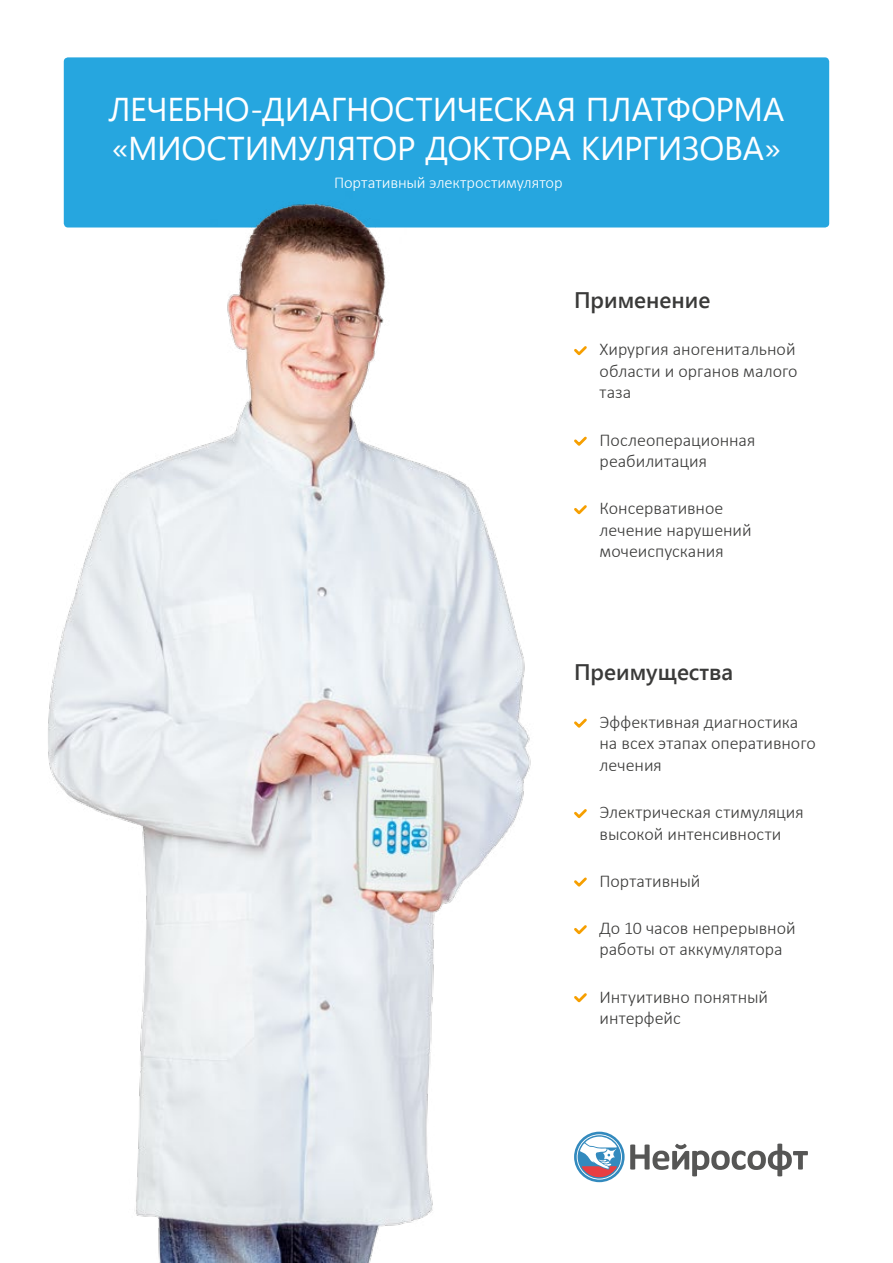
<style>
.page{position:relative;width:893px;height:1263px;background:#fff}
.page>*{position:absolute;margin:0;border:0;box-sizing:border-box;transform-origin:0 0}
.t1{font:33px/39.6px "Segoe UI";letter-spacing:-.01em;color:#fff}
.t2{font:600 22.5px "Segoe UI";color:#3a3a39}
.t3{font:300 18px/21.6px "Calibri";color:#3a3a39}
.t4{font:300 16.5px "Calibri";letter-spacing:-.005em;color:#fff}
</style>
<div class="page">
<div style="left:64px;top:57px;width:765px;height:170px;background:#26a6df;border-radius:4px"></div>
<img style="left:48px;top:192px;width:505px;height:1071px">
<svg style="left:630px;top:1143px;width:178px;height:33px"></svg>
<svg style="left:574px;top:1132px;width:51px;height:50px"></svg>
<svg style="left:576px;top:1134px;width:46px;height:46px"></svg>
<svg style="left:574px;top:505px;width:13px;height:9px"></svg>
<svg style="left:574px;top:437px;width:13px;height:9px"></svg>
<svg style="left:574px;top:346px;width:13px;height:9px"></svg>
<svg style="left:574px;top:719px;width:13px;height:9px"></svg>
<svg style="left:574px;top:809px;width:13px;height:9px"></svg>
<svg style="left:574px;top:877px;width:13px;height:10px"></svg>
<svg style="left:574px;top:925px;width:13px;height:9px"></svg>
<svg style="left:574px;top:993px;width:13px;height:9px"></svg>
<h1 class="t1" style="left:108px;top:88px;width:678px">ЛЕЧЕБНО-ДИАГНОСТИЧЕСКАЯ ПЛАТФОРМА «МИОСТИМУЛЯТОР ДОКТОРА КИРГИЗОВА»</h1>
<p class="t4" style="left:334px;top:172px;width:230px">Портативный электростимулятор</p>
<p class="t2" style="left:574px;top:284px;width:138px">Применение</p>
<p class="t3" style="left:600px;top:338px;width:199px;text-align:justify">Хирургия аногенитальной области и органов малого таза</p>
<p class="t3" style="left:600px;top:429px;width:157px">Послеоперационная реабилитация</p>
<p class="t3" style="left:600px;top:497px;width:154px">Консервативное лечение нарушений мочеиспускания</p>
<p class="t2" style="left:574px;top:656px;width:161px">Преимущества</p>
<p class="t3" style="left:600px;top:711px;width:218px">Эффективная диагностика на всех этапах оперативного лечения</p>
<p class="t3" style="left:600px;top:801px;width:206px">Электрическая стимуляция высокой интенсивности</p>
<p class="t3" style="left:600px;top:870px;width:102px">Портативный</p>
<p class="t3" style="left:600px;top:917px;width:198px">До 10 часов непрерывной работы от аккумулятора</p>
<p class="t3" style="left:600px;top:985px;width:170px">Интуитивно понятный интерфейс</p>
</div>
